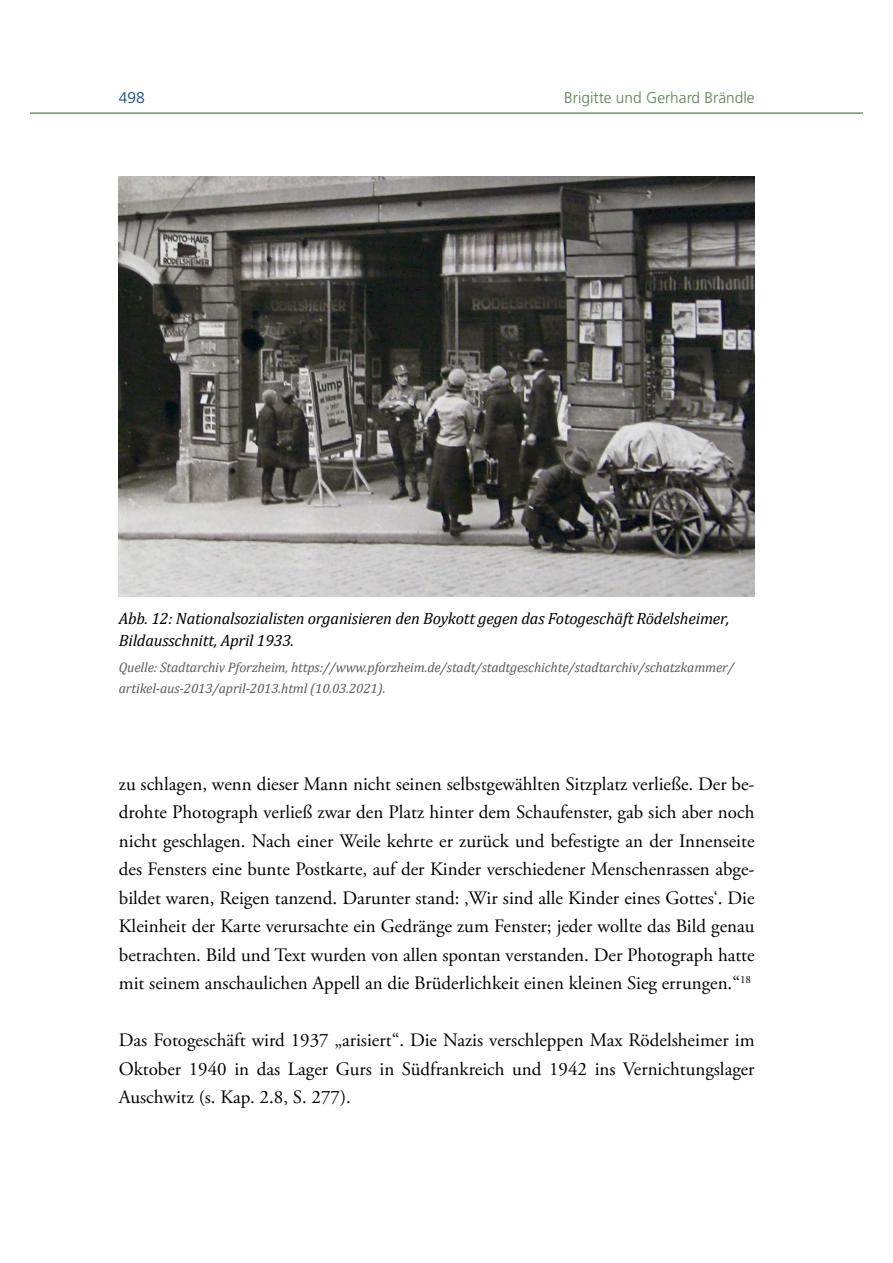
<style>
.page{position:relative;width:893px;height:1263px;background:#fff}
.page>*{position:absolute;margin:0;border:0;box-sizing:border-box;transform-origin:0 0}
.t1{font:18.9px/28.5px "Adobe Garamond Pro";color:#000;text-align:justify}
.t2{font:italic 16.35px/22.4px "Cambria";letter-spacing:-.01em;color:#000}
.t3{font:300 15.6px "Frutiger";color:#59854e}
.t4{font:300 15.6px "Frutiger";color:#004290}
.t5{font:italic 13.8px/20.7px "Cambria";letter-spacing:-.01em;color:#5a5b5e}
</style>
<div class="page">
<hr style="left:31px;top:112px;width:831px;height:2px;background:#59854e">
<img style="left:119px;top:177px;width:636px;height:419px">
<p class="t4" style="left:119px;top:89px;width:27px">498</p>
<p class="t3" style="left:564px;top:89px;width:192px">Brigitte und Gerhard Brändle</p>
<p class="t2" style="left:119px;top:606px;width:612px">Abb. 12: Nationalsozialisten organisieren den Boykott gegen das Fotogeschäft Rödelsheimer,<br>Bildausschnitt, April 1933.</p>
<p class="t5" style="left:119px;top:656px;width:617px">Quelle: Stadtarchiv Pforzheim, https://www.pforzheim.de/stadt/stadtgeschichte/stadtarchiv/schatzkammer/ artikel-aus-2013/april-2013.html (10.03.2021).</p>
<p class="t1" style="left:119px;top:770px;width:637px">zu schlagen, wenn dieser Mann nicht seinen selbstgewählten Sitzplatz verließe. Der be&shy;drohte Photograph verließ zwar den Platz hinter dem Schaufenster, gab sich aber noch nicht geschlagen. Nach einer Weile kehrte er zurück und befestigte an der Innenseite des Fensters eine bunte Postkarte, auf der Kinder verschiedener Menschenrassen abge&shy;bildet waren, Reigen tanzend. Darunter stand: ‚Wir sind alle Kinder eines Gottes‘. Die Kleinheit der Karte verursachte ein Gedränge zum Fenster; jeder wollte das Bild genau betrachten. Bild und Text wurden von allen spontan verstanden. Der Photograph hatte mit seinem anschaulichen Appell an die Brüderlichkeit einen kleinen Sieg errungen.“<sup>18</sup></p>
<p class="t1" style="left:119px;top:1026px;width:637px">Das Fotogeschäft wird 1937 „arisiert“. Die Nazis verschleppen Max Rödelsheimer im Oktober 1940 in das Lager Gurs in Südfrankreich und 1942 ins Vernichtungslager Auschwitz (s. Kap. 2.8, S. 277).</p>
</div>
